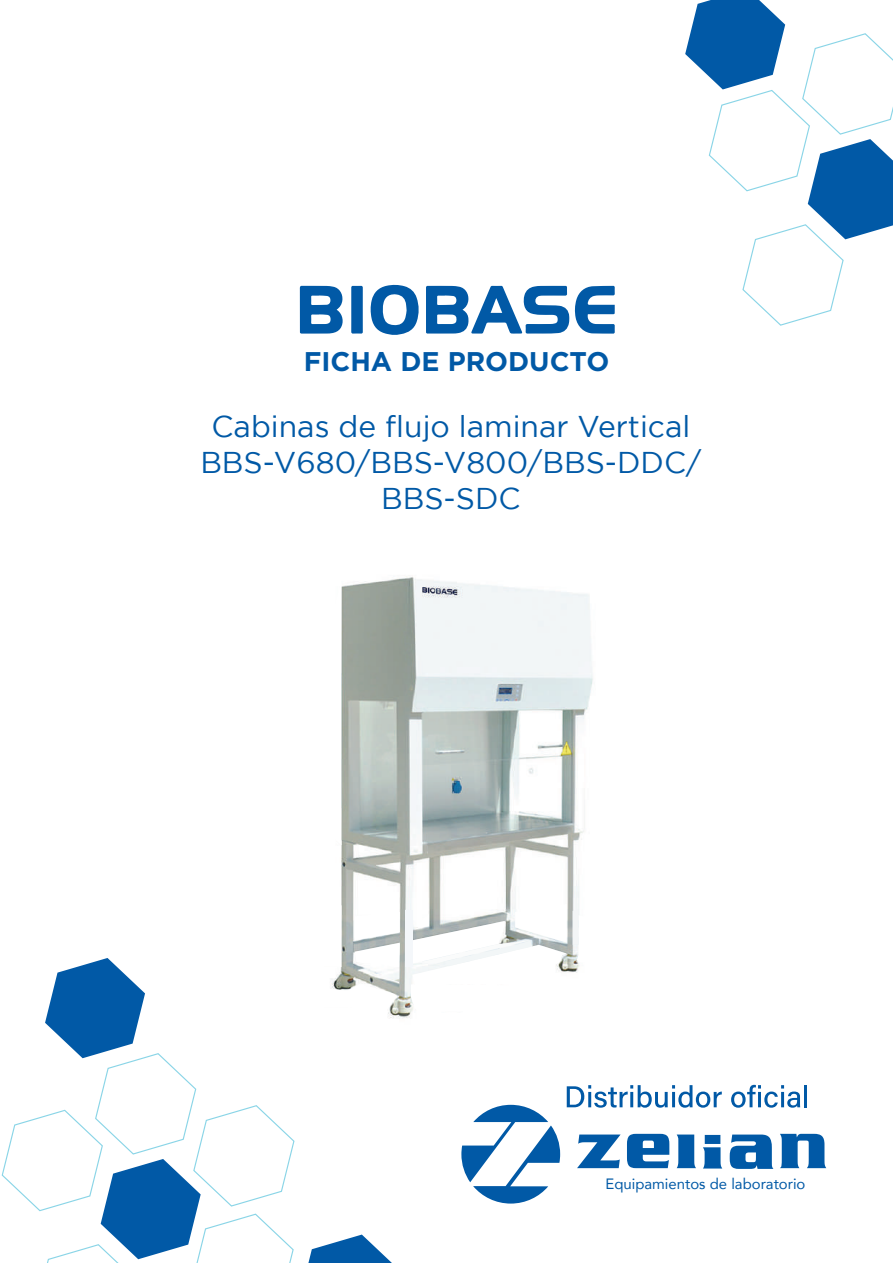
<style>
.page{position:relative;width:893px;height:1263px;background:#fff}
.page>*{position:absolute;margin:0;border:0;box-sizing:border-box;transform-origin:0 0}
.t1{font:30px/36px "Gotham";color:#0159a6;text-align:center}
.t2{font:700 27px "Gotham";color:#0159a6}
.t3{font:15px "Avenir";color:#0159a6}
</style>
<div class="page">
<svg style="left:370px;top:284px;width:49px;height:51px"></svg>
<svg style="left:300px;top:286px;width:43px;height:48px"></svg>
<svg style="left:426px;top:286px;width:189px;height:48px"></svg>
<svg style="left:351px;top:286px;width:12px;height:48px"></svg>
<svg style="left:567px;top:1085px;width:155px;height:23px"></svg>
<svg style="left:731px;top:1085px;width:69px;height:23px"></svg>
<hr style="left:804px;top:1085px;width:3px;height:22px;background:#0159a6">
<svg style="left:461px;top:1105px;width:99px;height:98px"></svg>
<svg style="left:577px;top:1134px;width:44px;height:34px"></svg>
<svg style="left:627px;top:1134px;width:42px;height:34px"></svg>
<svg style="left:677px;top:1134px;width:19px;height:34px"></svg>
<svg style="left:703px;top:1135px;width:19px;height:33px"></svg>
<svg style="left:730px;top:1134px;width:43px;height:35px"></svg>
<svg style="left:780px;top:1134px;width:46px;height:34px"></svg>
<svg style="left:685px;top:0;width:208px;height:326px"></svg>
<img style="left:341px;top:576px;width:252px;height:442px">
<svg style="left:341px;top:581px;width:1px;height:264px"></svg>
<svg style="left:1px;top:905px;width:399px;height:358px"></svg>
<div style="left:405px;top:911px;width:7px;height:56px;background:#f4f7fa"></div>
<svg style="left:411px;top:904px;width:182px;height:108px"></svg>
<p class="t2" style="left:304px;top:346px;width:307px">FICHA DE PRODUCTO</p>
<p class="t1" style="left:200px;top:408px;width:503px">Cabinas de flujo laminar Vertical<br>BBS-V680/BBS-V800/BBS-DDC/<br>BBS-SDC</p>
<p class="t3" style="left:606px;top:1172px;width:201px">Equipamientos de laboratorio</p>
</div>
